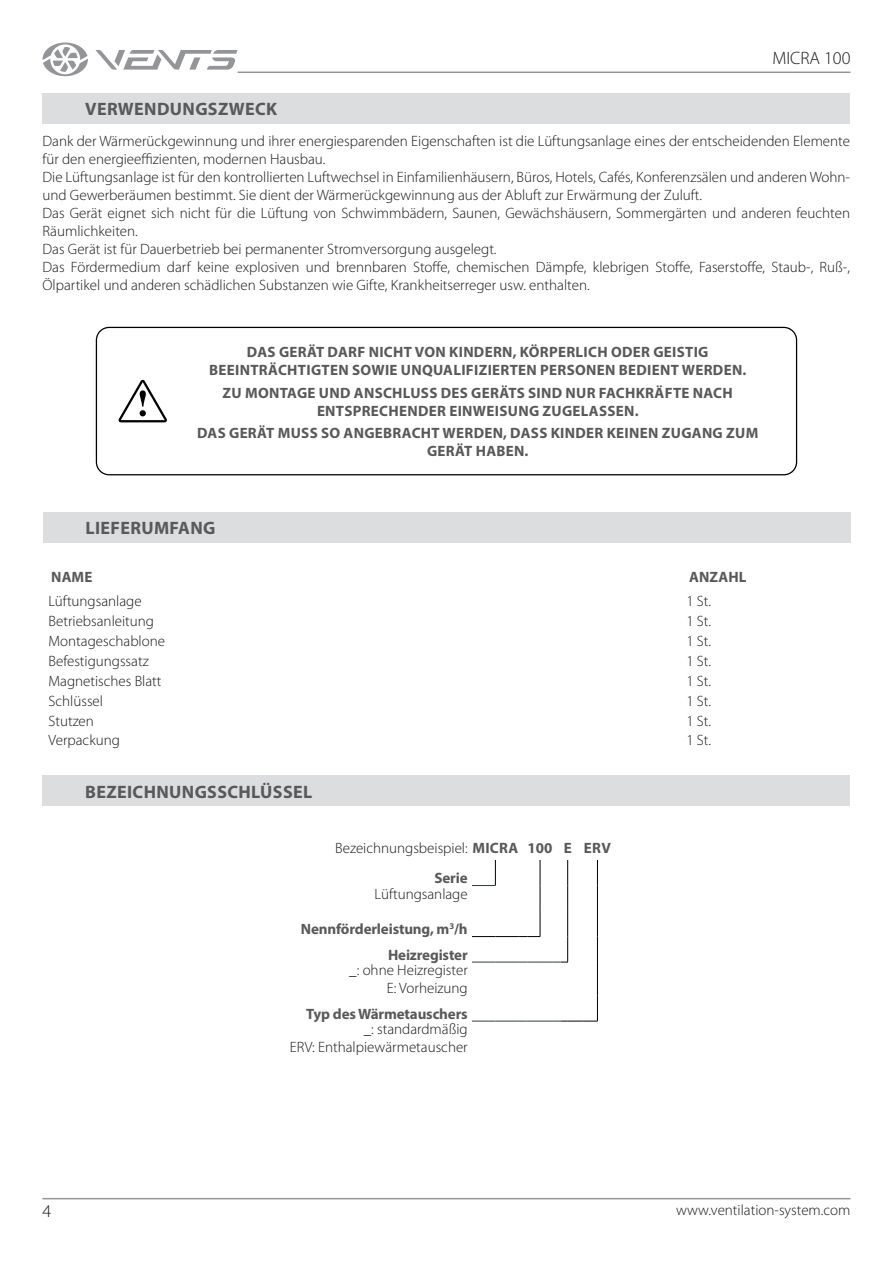
<style>
.page{position:relative;width:893px;height:1263px;background:#fff}
.page>*{position:absolute;margin:0;border:0;box-sizing:border-box;transform-origin:0 0}
.t1{font:700 18px "Myriad Pro";letter-spacing:.02em;color:#59595b}
.t2{font:300 18px "Myriad Pro";color:#181817}
.t3{font:300 15px/18px "Myriad Pro";color:#181817}
.t4{font:700 15px/18px "Myriad Pro";letter-spacing:.02em;color:#59595b;text-align:center}
.t5{font:700 15px/25.5px "Myriad Pro";letter-spacing:-.01em;color:#58595b;text-align:right}
.s1{font-weight:700;color:#59595b}
.s2{font-weight:700;color:#58595b}
</style>
<div class="page">
<hr style="left:43px;top:1198px;width:807px;height:1px;background:#939598">
<hr style="left:238px;top:72px;width:612px;height:1px;background:#939598">
<svg style="left:95px;top:50px;width:143px;height:20px"></svg>
<svg style="left:43px;top:43px;width:45px;height:33px"></svg>
<div style="left:43px;top:512px;width:808px;height:31px;background:#dcddde"></div>
<div style="left:43px;top:775px;width:807px;height:31px;background:#dcddde"></div>
<svg style="left:597px;top:860px;width:1px;height:102px"></svg>
<hr style="left:597px;top:962px;width:1px;height:33px;background:#000">
<svg style="left:472px;top:995px;width:126px;height:27px"></svg>
<svg style="left:472px;top:860px;width:96px;height:103px"></svg>
<div style="left:43px;top:93px;width:807px;height:31px;background:#dcddde"></div>
<div style="left:96px;top:327px;width:701px;height:148px;border:1px solid #000;border-radius:13px"></div>
<svg style="left:118px;top:380px;width:49px;height:42px"></svg>
<p class="t2" style="left:772px;top:48px;width:79px">MICRA 100</p>
<p class="t1" style="left:85px;top:97px;width:194px">VERWENDUNGSZWECK</p>
<p class="t3" style="left:43px;top:132px;width:809px">Dank der Wärmerückgewinnung und ihrer energiesparenden Eigenschaften ist die Lüftungsanlage eines der entscheidenden Elemente für den energieeffizienten, modernen Hausbau.<br>Die Lüftungsanlage ist für den kontrollierten Luftwechsel in Einfamilienhäusern, Büros, Hotels, Cafés, Konferenzsälen und anderen Wohn&shy;und Gewerberäumen bestimmt. Sie dient der Wärmerückgewinnung aus der Abluft zur Erwärmung der Zuluft.<br>Das Gerät eignet sich nicht für die Lüftung von Schwimmbädern, Saunen, Gewächshäusern, Sommergärten und anderen feuchten Räumlichkeiten.<br>Das Gerät ist für Dauerbetrieb bei permanenter Stromversorgung ausgelegt.<br>Das Fördermedium darf keine explosiven und brennbaren Stoffe, chemischen Dämpfe, klebrigen Stoffe, Faserstoffe, Staub-, Ruß-, Ölpartikel und anderen schädlichen Substanzen wie Gifte, Krankheitserreger usw. enthalten.</p>
<p class="t4" style="left:209px;top:343px;width:539px">DAS GERÄT DARF NICHT VON KINDERN, KÖRPERLICH ODER GEISTIG<br>BEEINTRÄCHTIGTEN SOWIE UNQUALIFIZIERTEN PERSONEN BEDIENT WERDEN.</p>
<p class="t4" style="left:223px;top:383px;width:512px">ZU MONTAGE UND ANSCHLUSS DES GERÄTS SIND NUR FACHKRÄFTE NACH<br>ENTSPRECHENDER EINWEISUNG ZUGELASSEN.</p>
<p class="t4" style="left:197px;top:423px;width:563px">DAS GERÄT MUSS SO ANGEBRACHT WERDEN, DASS KINDER KEINEN ZUGANG ZUM<br>GERÄT HABEN.</p>
<p class="t1" style="left:86px;top:516px;width:131px">LIEFERUMFANG</p>
<p class="t5" style="left:51px;top:564px;width:43px">NAME</p>
<p class="t5" style="left:689px;top:564px;width:59px">ANZAHL</p>
<p class="t3" style="left:49px;top:592px;width:95px">Lüftungsanlage</p>
<p class="t3" style="left:686px;top:592px;width:26px">1 St.</p>
<p class="t3" style="left:49px;top:612px;width:107px">Betriebsanleitung</p>
<p class="t3" style="left:686px;top:612px;width:26px">1 St.</p>
<p class="t3" style="left:49px;top:632px;width:118px">Montageschablone</p>
<p class="t3" style="left:686px;top:632px;width:26px">1 St.</p>
<p class="t3" style="left:49px;top:652px;width:102px">Befestigungssatz</p>
<p class="t3" style="left:686px;top:652px;width:26px">1 St.</p>
<p class="t3" style="left:49px;top:672px;width:115px">Magnetisches Blatt</p>
<p class="t3" style="left:686px;top:672px;width:26px">1 St.</p>
<p class="t3" style="left:49px;top:692px;width:56px">Schlüssel</p>
<p class="t3" style="left:686px;top:692px;width:26px">1 St.</p>
<p class="t3" style="left:49px;top:712px;width:47px">Stutzen</p>
<p class="t3" style="left:686px;top:712px;width:26px">1 St.</p>
<p class="t3" style="left:49px;top:732px;width:73px">Verpackung</p>
<p class="t3" style="left:686px;top:732px;width:26px">1 St.</p>
<p class="t1" style="left:85px;top:780px;width:229px">BEZEICHNUNGSSCHLÜSSEL</p>
<p class="t2" style="left:43px;top:1201px;width:10px">4</p>
<p class="t3" style="left:434px;top:833px;width:178px;line-height:30.5px;text-indent:-99px">Bezeichnungsbeispiel: <span class="s1">MICRA 100 E ERV<br></span><span class="s2">Serie</span></p>
<p class="t3" style="left:375px;top:885px;width:95px">Lüftungsanlage</p>
<p class="t5" style="left:301px;top:916px;width:168px">Nennförderleistung, m<sup>3</sup>/h<br>Heizregister</p>
<p class="t3" style="left:349px;top:962px;width:120px;text-align:right">_: ohne Heizregister<br>E: Vorheizung</p>
<p class="t5" style="left:306px;top:1001px;width:163px">Typ des Wärmetauschers</p>
<p class="t3" style="left:290px;top:1021px;width:179px;text-align:right">_: standardmäßig<br>ERV: Enthalpiewärmetauscher</p>
<p class="t3" style="left:676px;top:1201px;width:176px">www.ventilation-system.com</p>
</div>
